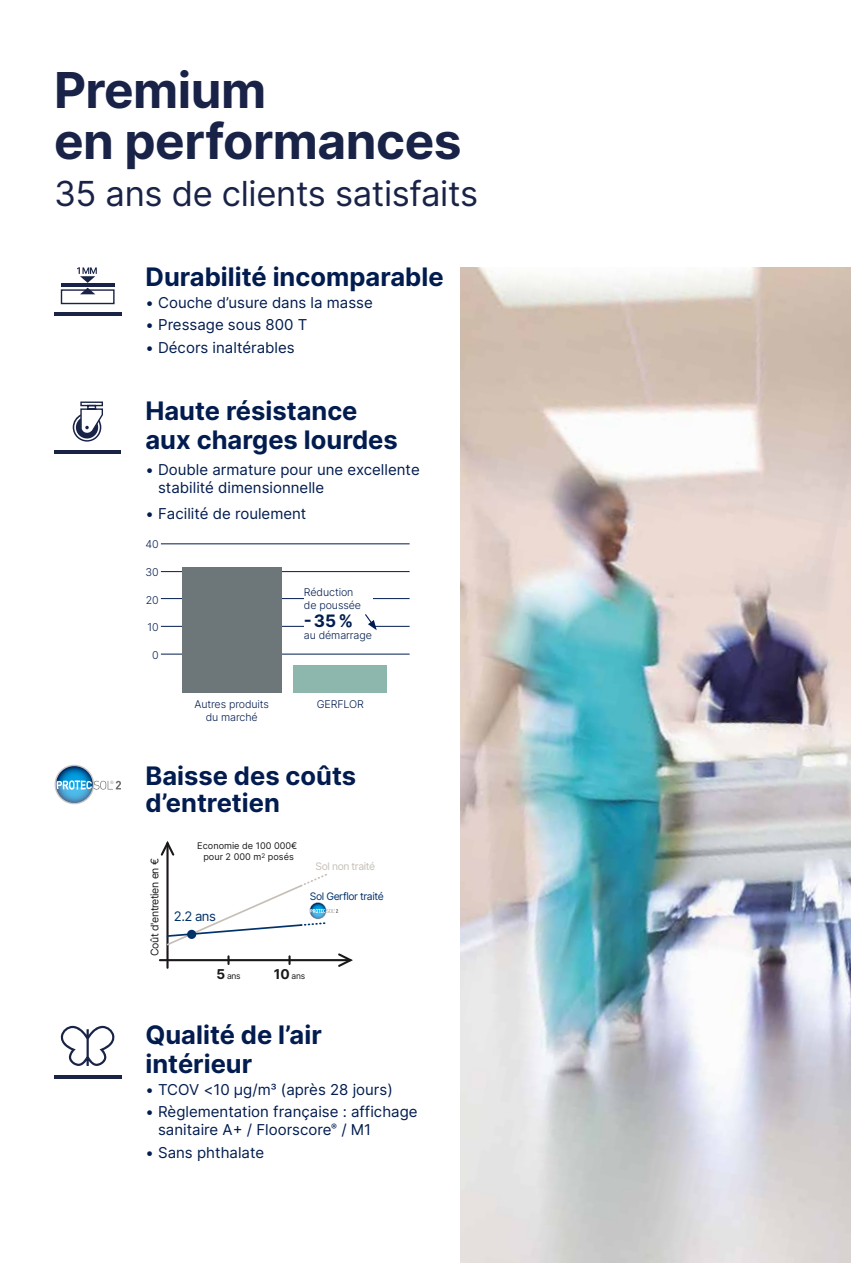
<style>
.page{position:relative;width:851px;height:1263px;background:#fff}
.page>*{position:absolute;margin:0;border:0;box-sizing:border-box;transform-origin:0 0}
.t1{font:700 49.5px/51px "Inter";letter-spacing:-.01em;color:#192347}
.t2{font:34.5px "Inter";letter-spacing:-.01em;color:#192347}
.t3{font:700 25.5px/28.5px "Inter";color:#021c4f}
.t4{font:700 17.1px "Inter";color:#021c4f}
.t5{font:15px/18px "Inter";color:#021c4f}
.t6{font:13.2px "Inter";color:#00326a}
.t7{font:300 10.8px "Inter";color:#021c4f}
.t8{font:300 10.65px/12.3px "Inter";letter-spacing:-.01em;color:#021c4f}
.t9{font:10.5px "Inter";letter-spacing:-.04em;color:#1b181c}
.t10{font:10.35px "Inter";letter-spacing:-.04em;color:#00326a}
.t11{font:10.35px "Inter";letter-spacing:-.04em;color:#c6bfb7}
.t12{font:9.15px/10.9px "Inter";color:#1b181c;text-align:center}
.t13{font:8.4px "Inter";letter-spacing:-.04em;color:#1b181c}
.s1{font-weight:700;font-size:13.5px}
</style>
<div class="page">
<div style="left:55px;top:765px;width:39px;height:39px;border:3px solid #c5c6c6;border-radius:50%"></div>
<svg style="left:56px;top:766px;width:37px;height:37px"></svg>
<svg style="left:56px;top:779px;width:65px;height:24px"></svg>
<hr style="left:54px;top:450px;width:67px;height:4px;background:#192347">
<svg style="left:73px;top:401px;width:30px;height:41px"></svg>
<img style="left:460px;top:267px;width:390px;height:996px">
<svg style="left:60px;top:1026px;width:55px;height:40px"></svg>
<hr style="left:54px;top:1075px;width:67px;height:3px;background:#192347">
<hr style="left:61px;top:284px;width:53px;height:3px;background:#192347">
<svg style="left:77px;top:267px;width:20px;height:27px"></svg>
<div style="left:61px;top:289px;width:53px;height:15px;border:1px solid #192347"></div>
<hr style="left:54px;top:312px;width:67px;height:3px;background:#192347">
<hr style="left:161px;top:544px;width:248px;height:1px;background:#021c4f">
<hr style="left:161px;top:571px;width:248px;height:1px;background:#021c4f">
<hr style="left:161px;top:598px;width:248px;height:1px;background:#021c4f">
<hr style="left:161px;top:626px;width:248px;height:1px;background:#021c4f">
<hr style="left:161px;top:654px;width:248px;height:1px;background:#021c4f">
<div style="left:293px;top:665px;width:94px;height:28px;background:#8db7ad"></div>
<div style="left:182px;top:568px;width:99px;height:125px;background:#6d7678"></div>
<div style="left:304px;top:586px;width:68px;height:53px;background:#fff"></div>
<svg style="left:365px;top:614px;width:11px;height:16px"></svg>
<hr style="left:166px;top:843px;width:2px;height:125px;background:#1b181c">
<hr style="left:160px;top:959px;width:190px;height:2px;background:#1b181c">
<svg style="left:160px;top:841px;width:15px;height:16px"></svg>
<svg style="left:165px;top:872px;width:188px;height:97px"></svg>
<h1 class="t1" style="left:54px;top:63px;width:409px">Premium<br>en performances</h1>
<h2 class="t2" style="left:54px;top:168px;width:425px">35 ans de clients satisfaits</h2>
<h3 class="t3" style="left:145px;top:262px;width:299px">Durabilité incomparable</h3>
<p class="t5" style="left:145px;top:293px;width:229px">• Couche d’usure dans la masse</p>
<p class="t5" style="left:145px;top:316px;width:163px">• Pressage sous 800 T</p>
<p class="t5" style="left:145px;top:338px;width:151px">• Décors inaltérables</p>
<h3 class="t3" style="left:145px;top:396px;width:254px">Haute résistance aux charges lourdes</h3>
<p class="t5" style="left:158px;top:460px;width:263px;text-indent:-13px">• Double armature pour une excellente stabilité dimensionnelle</p>
<p class="t5" style="left:145px;top:504px;width:162px">• Facilité de roulement</p>
<p class="t7" style="left:145px;top:537px;width:15px">40</p>
<p class="t7" style="left:145px;top:564px;width:15px">30</p>
<p class="t7" style="left:146px;top:592px;width:15px">20</p>
<p class="t7" style="left:147px;top:619px;width:13px">10</p>
<p class="t7" style="left:152px;top:647px;width:8px">0</p>
<p class="t8" style="left:304px;top:586px;width:59px">Réduction de poussée</p>
<p class="t4" style="left:304px;top:608px;width:51px">- 35 %</p>
<p class="t8" style="left:304px;top:629px;width:69px">au démarrage</p>
<p class="t8" style="left:194px;top:697px;width:76px">Autres produits</p>
<p class="t8" style="left:317px;top:697px;width:49px">GERFLOR</p>
<p class="t8" style="left:206px;top:711px;width:53px">du marché</p>
<h3 class="t3" style="left:145px;top:762px;width:212px;line-height:27px">Baisse des coûts d’entretien</h3>
<p class="t9" style="left:147px;top:956px;width:99px;rotate:-90deg">Coût d'entretien en €</p>
<p class="t12" style="left:197px;top:840px;width:101px">Economie de 100 000€ pour 2 000 m<sup>2</sup> posés</p>
<p class="t6" style="left:174px;top:906px;width:44px">2.2 ans</p>
<p class="t11" style="left:315px;top:859px;width:61px">Sol non traité</p>
<p class="t10" style="left:310px;top:888px;width:75px">Sol Gerflor traité</p>
<p class="t13" style="left:216px;top:970px;width:25px"><span class="s1">5</span> ans</p>
<p class="t13" style="left:274px;top:970px;width:33px"><span class="s1">10</span> ans</p>
<h3 class="t3" style="left:145px;top:1020px;width:178px">Qualité de l’air intérieur</h3>
<p class="t5" style="left:145px;top:1080px;width:249px">• TCOV &lt;10 µg/m3 (après 28 jours)</p>
<p class="t5" style="left:158px;top:1102px;width:261px;text-indent:-13px">• Règlementation française : affichage sanitaire A+ / Floorscore<sup>®</sup> / M1</p>
<p class="t5" style="left:145px;top:1143px;width:120px">• Sans phthalate</p>
</div>
